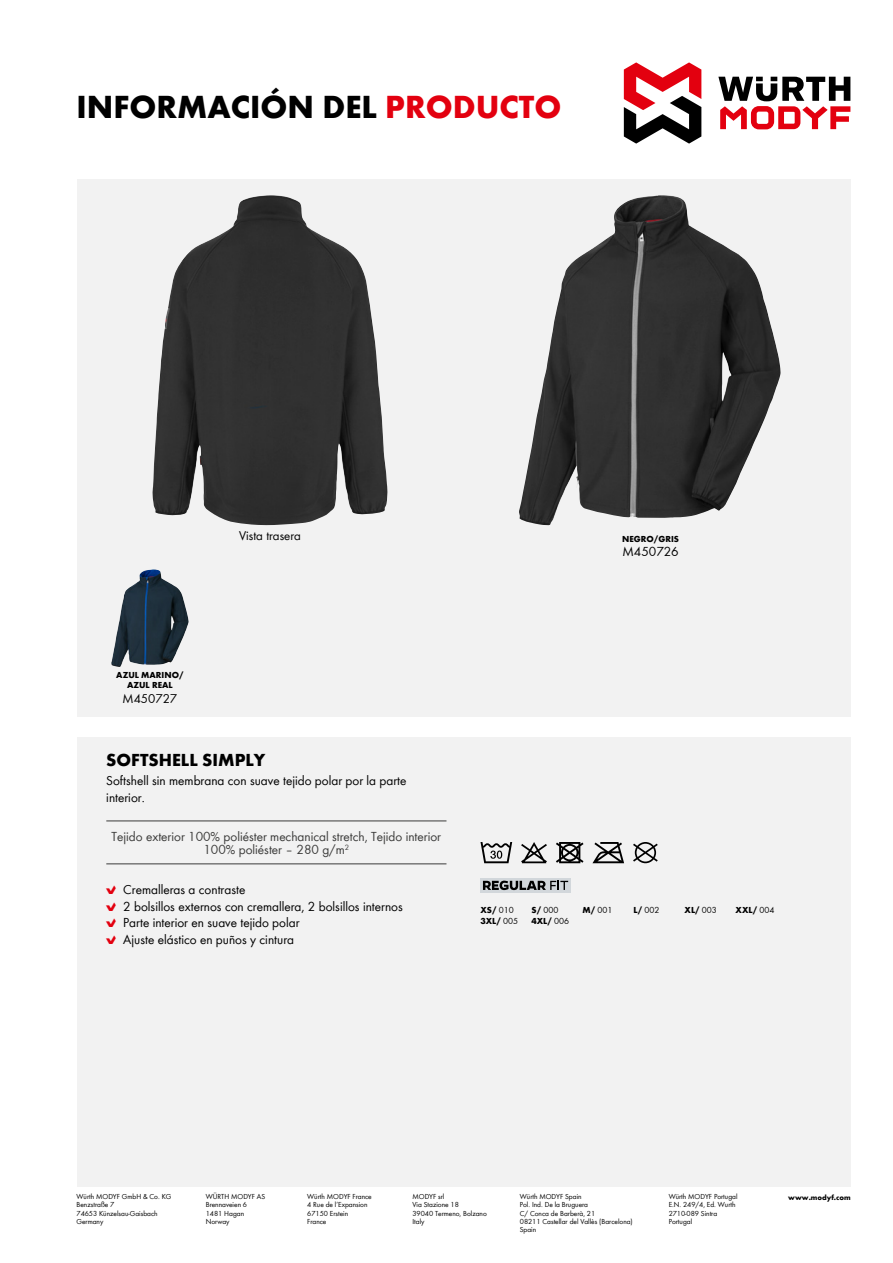
<style>
.page{position:relative;width:893px;height:1263px;background:#fff}
.page>*{position:absolute;margin:0;border:0;box-sizing:border-box;transform-origin:0 0}
.t1{font:700 33px "Wuerth Global";color:#000}
.t2{font:700 18px "Wuerth Global";color:#000}
.t3{font:13.5px/16.5px "Wuerth Global";color:#000}
.t4{font:13.5px/13.5px "Wuerth Global";color:#3b3b3a;text-align:center}
.t5{font:13.2px "Wuerth Global";color:#000}
.t6{font:700 9px/10.5px "Wuerth Global";color:#000;text-align:center}
.t7{font:9px "Wuerth Global";color:#000}
.t8{font:7.5px/8.2px "Wuerth Global";color:#000}
.t9{font:700 7.5px "Wuerth Global";color:#000}
.s1{color:#e3000f}
.s2{font-family:"Wuerth Num";color:#e3000f}
.s3{font-weight:400}
.s4{font-weight:700}
</style>
<div class="page">
<svg style="left:718px;top:77px;width:132px;height:52px"></svg>
<svg style="left:624px;top:62px;width:77px;height:82px"></svg>
<div style="left:77px;top:179px;width:773px;height:1007px;background:#f2f2f2"></div>
<div style="left:64px;top:717px;width:805px;height:19px;background:#fff"></div>
<svg style="left:633px;top:842px;width:25px;height:21px"></svg>
<svg style="left:592px;top:842px;width:32px;height:21px"></svg>
<svg style="left:556px;top:842px;width:27px;height:21px"></svg>
<svg style="left:521px;top:842px;width:26px;height:21px"></svg>
<svg style="left:480px;top:842px;width:32px;height:21px"></svg>
<hr style="left:106px;top:821px;width:340px;height:1px;background:#3b3b3a">
<hr style="left:106px;top:864px;width:340px;height:1px;background:#3b3b3a">
<div style="left:480px;top:878px;width:91px;height:15px;background:#d2d7db"></div>
<svg style="left:483px;top:881px;width:85px;height:9px"></svg>
<img style="left:519px;top:195px;width:262px;height:330px">
<img style="left:152px;top:201px;width:236px;height:324px">
<img style="left:111px;top:569px;width:78px;height:98px">
<h1 class="t1" style="left:77px;top:87px;width:486px">INFORMACIÓN DEL <span class="s1">PRODUCTO</span></h1>
<p class="t6" style="left:116px;top:669px;width:69px">AZUL MARINO/<br>AZUL REAL</p>
<h3 class="t5" style="left:123px;top:691px;width:56px">M450727</h3>
<h3 class="t5" style="left:239px;top:527px;width:63px">Vista trasera</h3>
<p class="t6" style="left:622px;top:533px;width:58px">NEGRO/GRIS</p>
<h3 class="t3" style="left:622px;top:543px;width:58px">M450726</h3>
<h2 class="t2" style="left:106px;top:749px;width:161px">SOFTSHELL SIMPLY</h2>
<h3 class="t3" style="left:106px;top:772px;width:302px">Softshell sin membrana con suave tejido polar por la parte interior.</h3>
<h3 class="t4" style="left:112px;top:829px;width:331px">Tejido exterior 100% poliéster mechanical stretch, Tejido interior<br>100% poliéster – 280 g/m<sup>2</sup></h3>
<h3 class="t3" style="left:106px;top:881px;width:298px"><span class="s2">B</span> Cremalleras a contraste<br><span class="s2">B</span> 2 bolsillos externos con cremallera, 2 bolsillos internos <span class="s2">B</span> Parte interior en suave tejido polar<br><span class="s2">B</span> Ajuste elástico en puños y cintura</h3>
<p class="t6" style="left:480px;top:905px;width:35px">XS/ <span class="s3">010</span></p>
<p class="t7" style="left:531px;top:905px;width:28px"><span class="s4">S/</span> 000</p>
<p class="t7" style="left:583px;top:905px;width:31px"><span class="s4">M/</span> 001</p>
<p class="t7" style="left:634px;top:905px;width:27px"><span class="s4">L/</span> 002</p>
<p class="t6" style="left:685px;top:905px;width:34px">XL/ <span class="s3">003</span></p>
<p class="t6" style="left:736px;top:905px;width:40px">XXL/ <span class="s3">004</span></p>
<p class="t6" style="left:480px;top:915px;width:39px">3XL/ <span class="s3">005</span></p>
<p class="t6" style="left:531px;top:915px;width:39px">4XL/ <span class="s3">006</span></p>
<p class="t8" style="left:206px;top:1192px;width:61px">WÜRTH MODYF AS<br>Brennaveien 6<br>1481 Hagan<br>Norway</p>
<p class="t8" style="left:307px;top:1192px;width:66px">Würth MODYF France<br>4 Rue de l’Expansion<br>67150 Erstein<br>France</p>
<p class="t8" style="left:669px;top:1192px;width:70px">Würth MODYF Portugal<br>E.N. 249/4, Ed. Wurth<br>2710-089 Sintra<br>Portugal</p>
<p class="t9" style="left:788px;top:1193px;width:64px">www.modyf.com</p>
<p class="t8" style="left:77px;top:1192px;width:96px">Würth MODYF GmbH &amp; Co. KG<br>Benzstraße 7<br>74653 Künzelsau-Gaisbach<br>Germany</p>
<p class="t8" style="left:412px;top:1192px;width:76px">MODYF srl<br>Via Stazione 18<br>39040 Termeno, Bolzano<br>Italy</p>
<p class="t8" style="left:520px;top:1192px;width:114px">Würth MODYF Spain<br>Pol. Ind. De la Bruguera<br>C/ Conca de Barberà, 21<br>08211 Castellar del Vallès (Barcelona)<br>Spain</p>
</div>
